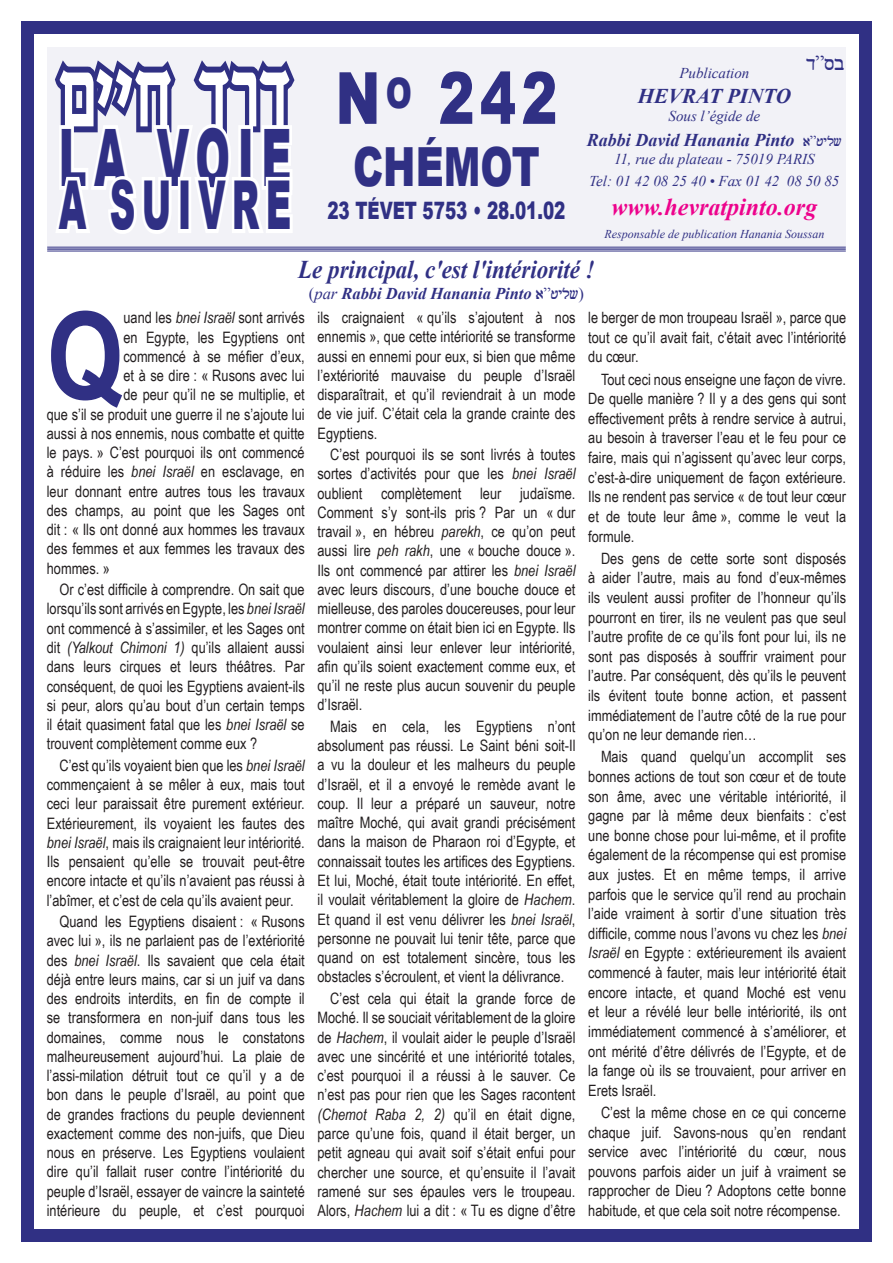
<style>
.page{position:relative;width:893px;height:1263px;background:#fff}
.page>*{position:absolute;margin:0;border:0;box-sizing:border-box;transform-origin:0 0}
.t1{font:700 121.5px "Arial Narrow";color:#303084}
.t2{font:700 93.3px "Hatzvi G";color:#fff;scale:.57 1}
.t3{font:900 79.35px "Arial";letter-spacing:.18em;color:#303084;scale:.53 1}
.t4{font:900 72px "Arial";color:#303084;scale:.75 1}
.t5{font:900 67.5px "Arial";letter-spacing:.18em;color:#303084;scale:.53 1}
.t6{font:900 54px "Arial";color:#303084;scale:.72 1}
.t7{font:italic 700 25.5px "Times New Roman";color:#303084;scale:.9 1}
.t8{font:900 24px "Arial";color:#303084;scale:.7 1}
.t9{font:italic 700 24px "Times New Roman";color:#ed028c}
.t10{font:italic 700 21px "Times New Roman";color:#303084}
.t11{font:21px "Shalom Old Style";color:#303084}
.t12{font:italic 700 18px "Times New Roman";color:#303084}
.t13{font:italic 700 16.5px "Times New Roman";color:#303084}
.t14{font:15.75px/19.2px "Arial Narrow";color:#231f20;text-align:justify}
.t15{font:15.6px/19.6px "Arial Narrow";color:#231f20;text-align:justify}
.t16{font:italic 15px/21.6px "Times New Roman";color:#303084;text-align:center}
.t17{font:italic 12px "Times New Roman";color:#303084}
.s1{font-family:"Times New Roman"}
.s2{font-family:"Shalom Old Style";font-weight:400;font-style:normal;font-size:15px}
.s3{font-weight:400;font-style:normal;font-size:15px}
.s4{font-weight:400;font-style:normal}
.s5{font-weight:400}
.s6{font-family:"Shalom Old Style";font-weight:400;font-style:normal}
.s7{font-style:italic}
</style>
<div class="page">
<div style="left:21px;top:21px;width:851px;height:1221px;background:#303084"></div>
<div style="left:34px;top:34px;width:825px;height:1195px;background:#fff"></div>
<div style="left:47px;top:47px;width:799px;height:200px;background:#f2f2f7"></div>
<svg style="left:50px;top:60px;width:249px;height:187px"></svg>
<hr style="left:47px;top:247px;width:799px;height:1px;background:#303084">
<hr style="left:47px;top:248px;width:799px;height:2px;background:#303084">
<hr style="left:47px;top:251px;width:799px;height:1px;background:#303084">
<h2 class="t2" style="left:59px;top:33px;width:410px">OHHJ LRS</h2>
<h3 class="t3" style="left:59px;top:100px;width:440px">LA VOIE</h3>
<h3 class="t5" style="left:59px;top:156px;width:440px">A SUIVRE</h3>
<h3 class="t4" style="left:335px;top:46px;width:297px">N<sup>O</sup> 242</h3>
<h3 class="t6" style="left:353px;top:128px;width:261px">CHÉMOT</h3>
<h3 class="t8" style="left:327px;top:193px;width:342px">23 TÉVET 5753 • 28.01.02</h3>
<h3 class="t11" style="left:806px;top:55px;width:39px">d<span class="s1">”</span>sb</h3>
<p class="t16" style="left:679px;top:62px;width:72px">Publication</p>
<h3 class="t10" style="left:638px;top:81px;width:155px">HEVRAT PINTO</h3>
<p class="t16" style="left:669px;top:105px;width:93px">Sous l’égide de</p>
<p class="t12" style="left:587px;top:128px;width:256px">Rabbi David Hanania Pinto <span class="s2">a</span><span class="s3">”</span><span class="s2">eylw</span></p>
<p class="t16" style="left:589px;top:148px;width:252px">11, rue du plateau - 75019 PARIS<br>Tel: 01 42 08 25 40 • Fax 01 42 08 50 85</p>
<h3 class="t9" style="left:611px;top:190px;width:207px">www.hevratpinto.org</h3>
<p class="t17" style="left:604px;top:225px;width:221px">Responsable de publication Hanania Soussan</p>
<h3 class="t7" style="left:298px;top:252px;width:331px">Le principal, c'est l'intériorité !</h3>
<p class="t13" style="left:309px;top:282px;width:277px"><span class="s4">(</span><span class="s5">par</span> Rabbi David Hanania Pinto <span class="s6">a</span><span class="s4">”</span><span class="s6">eylw</span><span class="s4">)</span></p>
<p class="t15" style="left:588px;top:307px;width:259px">le berger de mon troupeau Israël », parce que tout ce qu’il avait fait, c’était avec l’intériorité du cœur.</p>
<p class="t15" style="left:588px;top:369px;width:259px;text-indent:13px">Tout ceci nous enseigne une façon de vivre.<br>De quelle manière ? Il y a des gens qui sont effectivement prêts à rendre service à autrui, au besoin à traverser l’eau et le feu pour ce faire, mais qui n’agissent qu’avec leur corps, c’est-à-dire uniquement de façon extérieure.<br>Ils ne rendent pas service « de tout leur cœur et de toute leur âme », comme le veut la formule.</p>
<p class="t15" style="left:588px;top:548px;width:259px;text-indent:13px">Des gens de cette sorte sont disposés à aider l’autre, mais au fond d’eux-mêmes ils veulent aussi profiter de l’honneur qu’ils pourront en tirer, ils ne veulent pas que seul l’autre profite de ce qu’ils font pour lui, ils ne sont pas disposés à souffrir vraiment pour l’autre. Par conséquent, dès qu’ils le peuvent ils évitent toute bonne action, et passent immédiatement de l’autre côté de la rue pour qu’on ne leur demande rien…</p>
<p class="t15" style="left:588px;top:746px;width:259px;text-indent:13px">Mais quand quelqu’un accomplit ses bonnes actions de tout son cœur et de toute son âme, avec une véritable intériorité, il gagne par là même deux bienfaits : c’est une bonne chose pour lui-même, et il profite également de la récompense qui est promise aux justes. Et en même temps, il arrive parfois que le service qu’il rend au prochain l’aide vraiment à sortir d’une situation très difficile, comme nous l’avons vu chez les <span class="s7">bnei Israël</span> en Egypte : extérieurement ils avaient commencé à fauter, mais leur intériorité était encore intacte, et quand Moché est venu et leur a révélé leur belle intériorité, ils ont immédiatement commencé à s’améliorer, et ont mérité d’être délivrés de l’Egypte, et de la fange où ils se trouvaient, pour arriver en Erets Israël.</p>
<p class="t15" style="left:588px;top:1102px;width:259px;text-indent:13px">C’est la même chose en ce qui concerne chaque juif. Savons-nous qu’en rendant service avec l’intériorité du cœur, nous pouvons parfois aider un juif à vraiment se rapprocher de Dieu ? Adoptons cette bonne habitude, et que cela soit notre récompense.</p>
<h1 class="t1" style="left:47px;top:264px;width:78px">Q</h1>
<p class="t14" style="left:123px;top:308px;width:183px">uand les <span class="s7">bnei Israël</span> sont arrivés</p>
<p class="t14" style="left:318px;top:307px;width:259px">ils craignaient « qu’ils s’ajoutent à nos ennemis », que cette intériorité se transforme aussi en ennemi pour eux, si bien que même l’extériorité mauvaise du peuple d’Israël disparaîtrait, et qu’il reviendrait à un mode de vie juif. C’était cela la grande crainte des Egyptiens.</p>
<p class="t14" style="left:318px;top:444px;width:259px;text-indent:13px">C’est pourquoi ils se sont livrés à toutes sortes d’activités pour que les <span class="s7">bnei Israël </span>oublient complètement leur judaïsme.<br>Comment s’y sont-ils pris ? Par un « dur travail », en hébreu <span class="s7">parekh</span>, ce qu’on peut aussi lire <span class="s7">peh rakh</span>, une « bouche douce ».<br>Ils ont commencé par attirer les <span class="s7">bnei Israël </span>avec leurs discours, d’une bouche douce et mielleuse, des paroles doucereuses, pour leur montrer comme on était bien ici en Egypte. Ils voulaient ainsi leur enlever leur intériorité, afin qu’ils soient exactement comme eux, et qu’il ne reste plus aucun souvenir du peuple d’Israël.</p>
<p class="t14" style="left:318px;top:716px;width:259px;text-indent:13px">Mais en cela, les Egyptiens n’ont absolument pas réussi. Le Saint béni soit-Il a vu la douleur et les malheurs du peuple d’Israël, et il a envoyé le remède avant le coup. Il leur a préparé un sauveur, notre maître Moché, qui avait grandi précisément dans la maison de Pharaon roi d’Egypte, et connaissait toutes les artifices des Egyptiens.<br>Et lui, Moché, était toute intériorité. En effet, il voulait véritablement la gloire de <span class="s7">Hachem</span>.<br>Et quand il est venu délivrer les <span class="s7">bnei Israël</span>, personne ne pouvait lui tenir tête, parce que quand on est totalement sincère, tous les obstacles s’écroulent, et vient la délivrance.</p>
<p class="t14" style="left:318px;top:988px;width:259px;text-indent:13px">C’est cela qui était la grande force de Moché. Il se souciait véritablement de la gloire de <span class="s7">Hachem</span>, il voulait aider le peuple d’Israël avec une sincérité et une intériorité totales, c’est pourquoi il a réussi à le sauver. Ce n’est pas pour rien que les Sages racontent <span class="s7">(Chemot Raba 2, 2)</span> qu’il en était digne, parce qu’une fois, quand il était berger, un petit agneau qui avait soif s’était enfui pour chercher une source, et qu’ensuite il l’avait ramené sur ses épaules vers le troupeau.<br>Alors, <span class="s7">Hachem</span> lui a dit : « Tu es digne d’être</p>
<p class="t14" style="left:123px;top:327px;width:183px">en Egypte, les Egyptiens ont</p>
<p class="t14" style="left:123px;top:346px;width:183px">commencé à se méfier d’eux,</p>
<p class="t14" style="left:123px;top:365px;width:183px">et à se dire : « Rusons avec lui</p>
<p class="t14" style="left:123px;top:385px;width:183px">de peur qu’il ne se multiplie, et</p>
<p class="t14" style="left:47px;top:404px;width:259px">que s’il se produit une guerre il ne s’ajoute lui</p>
<p class="t14" style="left:47px;top:423px;width:259px">aussi à nos ennemis, nous combatte et quitte</p>
<p class="t14" style="left:47px;top:442px;width:259px">le pays. » C’est pourquoi ils ont commencé</p>
<p class="t14" style="left:47px;top:462px;width:259px">à réduire les <span class="s7">bnei Israël</span> en esclavage, en</p>
<p class="t14" style="left:47px;top:481px;width:259px">leur donnant entre autres tous les travaux</p>
<p class="t14" style="left:47px;top:500px;width:259px">des champs, au point que les Sages ont</p>
<p class="t14" style="left:47px;top:519px;width:259px">dit : « Ils ont donné aux hommes les travaux</p>
<p class="t14" style="left:47px;top:539px;width:259px">des femmes et aux femmes les travaux des</p>
<p class="t14" style="left:47px;top:558px;width:65px">hommes. »</p>
<p class="t14" style="left:47px;top:579px;width:259px;text-indent:13px">Or c’est difficile à comprendre. On sait que lorsqu’ils sont arrivés en Egypte, les <span class="s7">bnei Israël </span>ont commencé à s’assimiler, et les Sages ont dit <span class="s7">(Yalkout Chimoni 1)</span> qu’ils allaient aussi dans leurs cirques et leurs théâtres. Par conséquent, de quoi les Egyptiens avaient-ils si peur, alors qu’au bout d’un certain temps il était quasiment fatal que les <span class="s7">bnei Israël</span> se trouvent complètement comme eux ?</p>
<p class="t14" style="left:47px;top:755px;width:259px;text-indent:13px">C’est qu’ils voyaient bien que les <span class="s7">bnei Israël </span>commençaient à se mêler à eux, mais tout ceci leur paraissait être purement extérieur.<br>Extérieurement, ils voyaient les fautes des <span class="s7">bnei Israël</span>, mais ils craignaient leur intériorité.<br>Ils pensaient qu’elle se trouvait peut-être encore intacte et qu’ils n’avaient pas réussi à l’abîmer, et c’est de cela qu’ils avaient peur.</p>
<p class="t14" style="left:47px;top:911px;width:259px;text-indent:13px">Quand les Egyptiens disaient : « Rusons avec lui », ils ne parlaient pas de l’extériorité des <span class="s7">bnei Israël</span>. Ils savaient que cela était déjà entre leurs mains, car si un juif va dans des endroits interdits, en fin de compte il se transformera en non-juif dans tous les domaines, comme nous le constatons malheureusement aujourd’hui. La plaie de l’assi-milation détruit tout ce qu’il y a de bon dans le peuple d’Israël, au point que de grandes fractions du peuple deviennent exactement comme des non-juifs, que Dieu nous en préserve. Les Egyptiens voulaient dire qu’il fallait ruser contre l’intériorité du peuple d’Israël, essayer de vaincre la sainteté intérieure du peuple, et c’est pourquoi</p>
</div>
